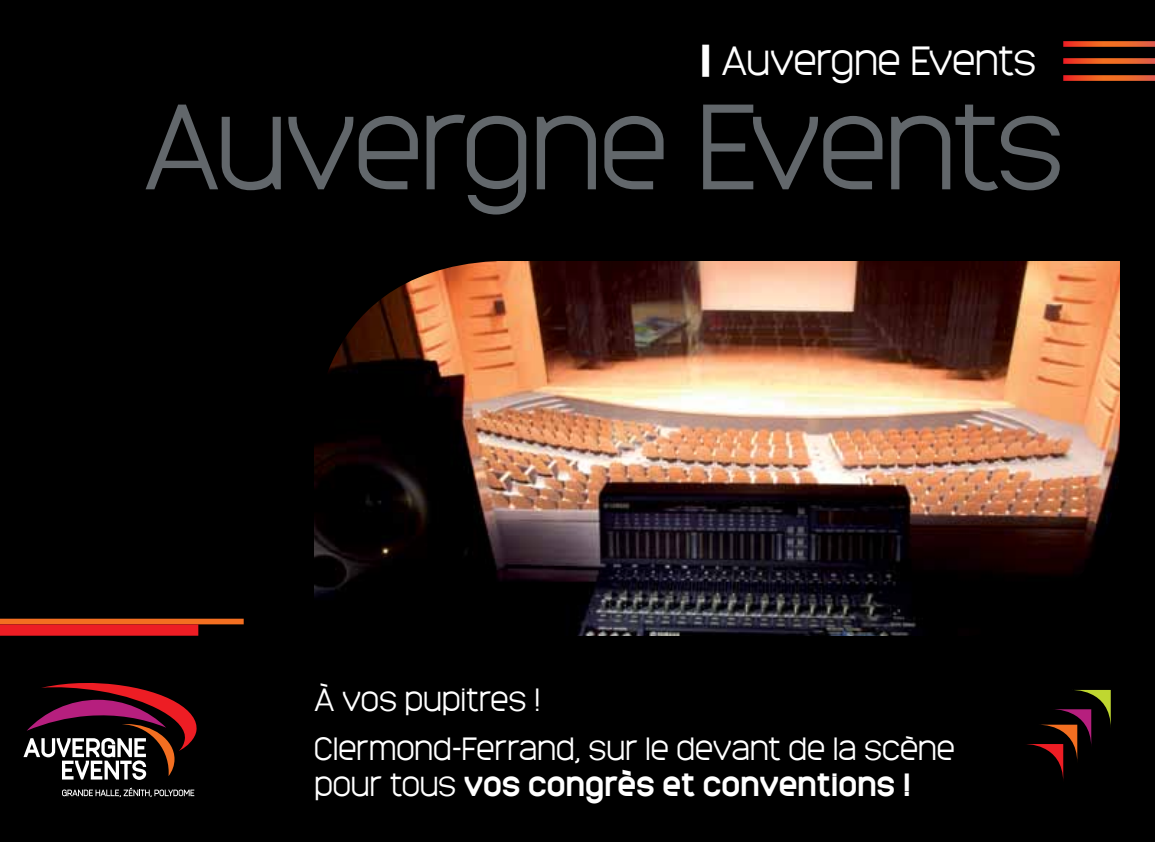
<style>
.page{position:relative;width:1155px;height:842px;background:#fff}
.page>*{position:absolute;margin:0;border:0;box-sizing:border-box;transform-origin:0 0}
.t1{font:300 113px "Monark";letter-spacing:-.005em;color:#62676b}
.t2{font:300 38px "Monark";letter-spacing:.01em;color:#fff}
.t3{font:300 30px/49px "Monark";letter-spacing:.015em;color:#fff}
.t4{font:700 30px "Monark";letter-spacing:.015em;color:#fff}
.s1{font-weight:900}
.s2{font-weight:300}
</style>
<div class="page">
<div style="left:0;top:0;width:1154px;height:841px;background:#000"></div>
<svg style="left:0;top:618px;width:244px;height:17px;background:#c6321c"></svg>
<img style="left:314px;top:261px;width:806px;height:374px">
<svg style="left:1063px;top:41px;width:91px;height:6px"></svg>
<svg style="left:1063px;top:58px;width:91px;height:6px"></svg>
<svg style="left:1063px;top:75px;width:91px;height:6px"></svg>
<svg style="left:23px;top:683px;width:174px;height:96px"></svg>
<svg style="left:62px;top:787px;width:132px;height:9px"></svg>
<svg style="left:1026px;top:689px;width:84px;height:91px"></svg>
<svg style="left:314px;top:261px;width:199px;height:186px"></svg>
<img style="left:921px;top:453px;width:199px;height:182px">
<p class="t2" style="left:700px;top:34px;width:337px"><span class="s1">|</span> Auvergne Events</p>
<h1 class="t1" style="left:144px;top:69px;width:920px">Auvergne Events</h1>
<p class="t3" style="left:314px;top:673px;width:641px">À vos pupitres !<br>Clermond-Ferrand, sur le devant de la scène</p>
<p class="t4" style="left:314px;top:762px;width:597px"><span class="s2">pour tous</span> VOS CONGRÈS ET CONVENTIONS !</p>
</div>
